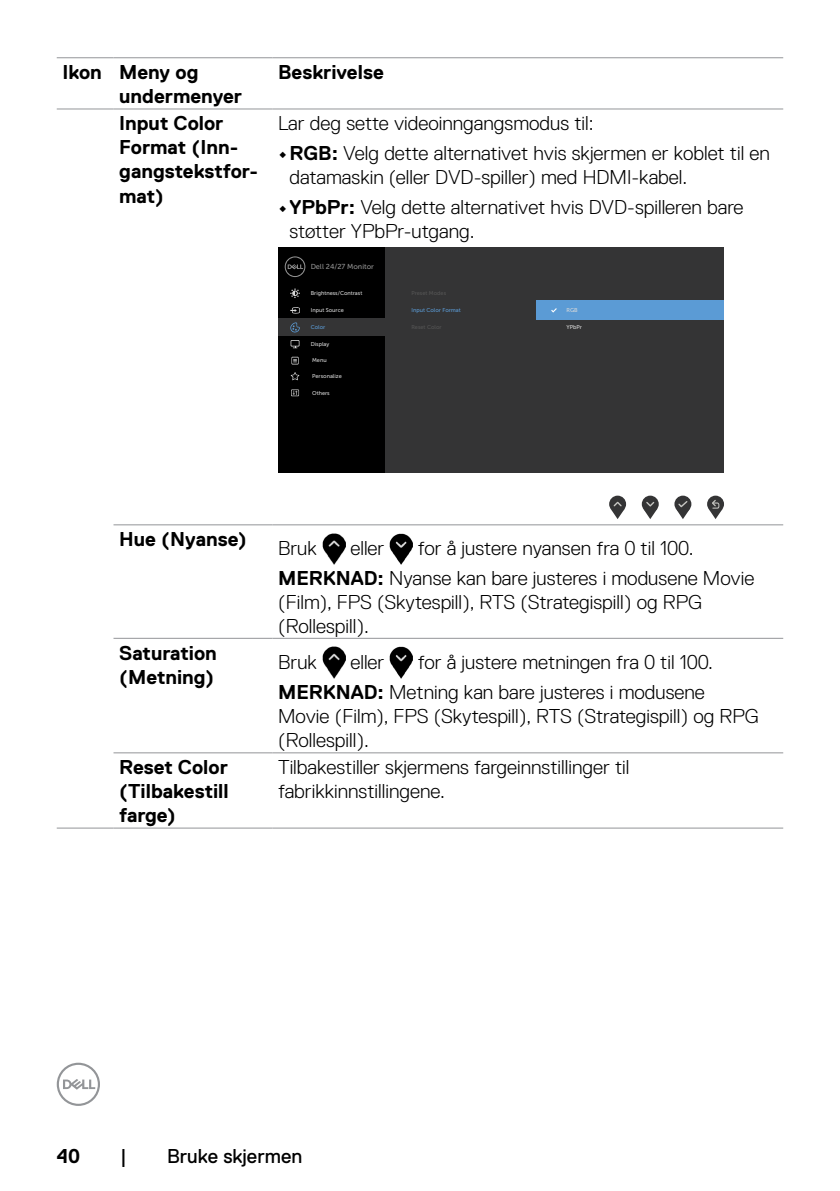
<style>
.page{position:relative;width:840px;height:1191px;background:#fff}
.page>*{position:absolute;margin:0;border:0;box-sizing:border-box;transform-origin:0 0}
.t1{font:300 20px/24px "Dell Replica";color:#000}
.t2{font:700 20px/24px "Dell Replica";color:#000}
.t3{font:20px "Dell Replica";color:#000}
.t4{font:7.2px "Museo Sans For Dell 500";color:#939393}
.t5{font:5.6px "Museo Sans For Dell 500";color:#d9d9d9}
.t6{font:5.6px "Museo Sans For Dell 500";color:#5b9bd5}
.s1{font-weight:700}
</style>
<div class="page">
<svg style="left:57px;top:1062px;width:43px;height:44px"></svg>
<hr style="left:113px;top:524px;width:159px;height:1px;background:#939598">
<hr style="left:272px;top:524px;width:510px;height:1px;background:#939598">
<hr style="left:113px;top:638px;width:159px;height:1px;background:#939598">
<hr style="left:272px;top:638px;width:510px;height:1px;background:#939598">
<hr style="left:113px;top:752px;width:159px;height:1px;background:#939598">
<hr style="left:272px;top:752px;width:510px;height:1px;background:#939598">
<hr style="left:57px;top:827px;width:56px;height:1px;background:#939598">
<hr style="left:113px;top:827px;width:159px;height:1px;background:#939598">
<hr style="left:272px;top:827px;width:510px;height:1px;background:#939598">
<hr style="left:57px;top:57px;width:56px;height:1px;background:#939598">
<hr style="left:113px;top:57px;width:159px;height:1px;background:#939598">
<hr style="left:272px;top:57px;width:510px;height:1px;background:#939598">
<hr style="left:57px;top:109px;width:56px;height:1px;background:#939598">
<hr style="left:113px;top:109px;width:159px;height:1px;background:#939598">
<hr style="left:272px;top:109px;width:510px;height:1px;background:#939598">
<div style="left:278px;top:247px;width:445px;height:226px;background:#343435"></div>
<div style="left:278px;top:247px;width:107px;height:226px;background:#000"></div>
<div style="left:278px;top:318px;width:108px;height:18px;background:#343435"></div>
<svg style="left:284px;top:256px;width:21px;height:21px"></svg>
<svg style="left:290px;top:307px;width:10px;height:7px"></svg>
<svg style="left:290px;top:322px;width:10px;height:11px"></svg>
<svg style="left:290px;top:372px;width:9px;height:8px"></svg>
<svg style="left:290px;top:340px;width:9px;height:6px"></svg>
<svg style="left:291px;top:341px;width:7px;height:7px"></svg>
<svg style="left:292px;top:357px;width:6px;height:7px"></svg>
<svg style="left:293px;top:359px;width:4px;height:3px"></svg>
<svg style="left:291px;top:389px;width:8px;height:7px"></svg>
<svg style="left:291px;top:390px;width:7px;height:5px"></svg>
<svg style="left:290px;top:288px;width:10px;height:10px"></svg>
<svg style="left:608px;top:495px;width:17px;height:17px"></svg>
<svg style="left:610px;top:502px;width:14px;height:17px"></svg>
<svg style="left:641px;top:495px;width:17px;height:17px"></svg>
<svg style="left:643px;top:502px;width:13px;height:17px"></svg>
<svg style="left:674px;top:495px;width:17px;height:17px"></svg>
<svg style="left:676px;top:501px;width:13px;height:18px"></svg>
<svg style="left:706px;top:495px;width:17px;height:17px"></svg>
<svg style="left:708px;top:500px;width:14px;height:19px"></svg>
<div style="left:536px;top:300px;width:187px;height:20px;background:#5b9bd5"></div>
<svg style="left:551px;top:308px;width:5px;height:4px"></svg>
<img style="left:322px;top:533px;width:23px;height:32px">
<img style="left:389px;top:533px;width:23px;height:31px">
<img style="left:322px;top:647px;width:23px;height:31px">
<img style="left:389px;top:647px;width:23px;height:31px">
<p class="t2" style="left:119px;top:60px;width:124px;text-indent:-57px">Ikon Meny og undermenyer</p>
<p class="t2" style="left:278px;top:60px;width:107px">Beskrivelse</p>
<p class="t2" style="left:119px;top:112px;width:140px">Input Color<br>Format (Inn&shy;gangstekstfor&shy;mat)</p>
<p class="t1" style="left:278px;top:112px;width:317px">Lar deg sette videoinngangsmodus til:</p>
<p class="t1" style="left:289px;top:141px;width:481px;text-indent:-11px"><span class="s1">•RGB:</span> Velg dette alternativet hvis skjermen er koblet til en datamaskin (eller DVD-spiller) med HDMI-kabel.</p>
<p class="t1" style="left:289px;top:195px;width:455px;text-indent:-11px"><span class="s1">•YPbPr:</span> Velg dette alternativet hvis DVD-spilleren bare støtter YPbPr-utgang.</p>
<p class="t4" style="left:310px;top:263px;width:65px">Dell 24/27 Monitor</p>
<p class="t5" style="left:310px;top:307px;width:35px">Input Source</p>
<p class="t6" style="left:310px;top:324px;width:16px">Color</p>
<p class="t5" style="left:310px;top:290px;width:53px">Brightness/Contrast</p>
<p class="t5" style="left:566px;top:307px;width:13px">RGB</p>
<p class="t6" style="left:411px;top:307px;width:51px">Input Color Format</p>
<p class="t5" style="left:566px;top:324px;width:17px">YPbPr</p>
<p class="t5" style="left:310px;top:341px;width:20px">Display</p>
<p class="t5" style="left:312px;top:357px;width:16px">Menu</p>
<p class="t5" style="left:312px;top:390px;width:19px">Others</p>
<p class="t5" style="left:312px;top:373px;width:31px">Personalize</p>
<p class="t2" style="left:119px;top:527px;width:129px">Hue (Nyanse)</p>
<p class="t1" style="left:278px;top:536px;width:40px">Bruk</p>
<p class="t1" style="left:350px;top:536px;width:35px">eller</p>
<p class="t1" style="left:278px;top:533px;width:477px;line-height:29.6px;text-indent:140px">for å justere nyansen fra 0 til 100.<br><span class="s1">MERKNAD:</span> Nyanse kan bare justeres i modusene Movie</p>
<p class="t1" style="left:278px;top:590px;width:425px">(Film), FPS (Skytespill), RTS (Strategispill) og RPG (Rollespill).</p>
<p class="t2" style="left:119px;top:641px;width:99px">Saturation (Metning)</p>
<p class="t1" style="left:278px;top:650px;width:40px">Bruk</p>
<p class="t1" style="left:350px;top:650px;width:35px">eller</p>
<p class="t1" style="left:278px;top:648px;width:436px;line-height:29.6px;text-indent:140px">for å justere metningen fra 0 til 100.<br><span class="s1">MERKNAD:</span> Metning kan bare justeres i modusene</p>
<p class="t1" style="left:278px;top:704px;width:482px">Movie (Film), FPS (Skytespill), RTS (Strategispill) og RPG (Rollespill).</p>
<p class="t2" style="left:119px;top:755px;width:111px;text-align:justify">Reset Color (Tilbakestill farge)</p>
<p class="t1" style="left:278px;top:755px;width:352px">Tilbakestiller skjermens fargeinnstillinger til fabrikkinnstillingene.</p>
<p class="t2" style="left:57px;top:1143px;width:25px">40</p>
<p class="t3" style="left:120px;top:1144px;width:8px">|</p>
<p class="t3" style="left:167px;top:1144px;width:136px">Bruke skjermen</p>
</div>
